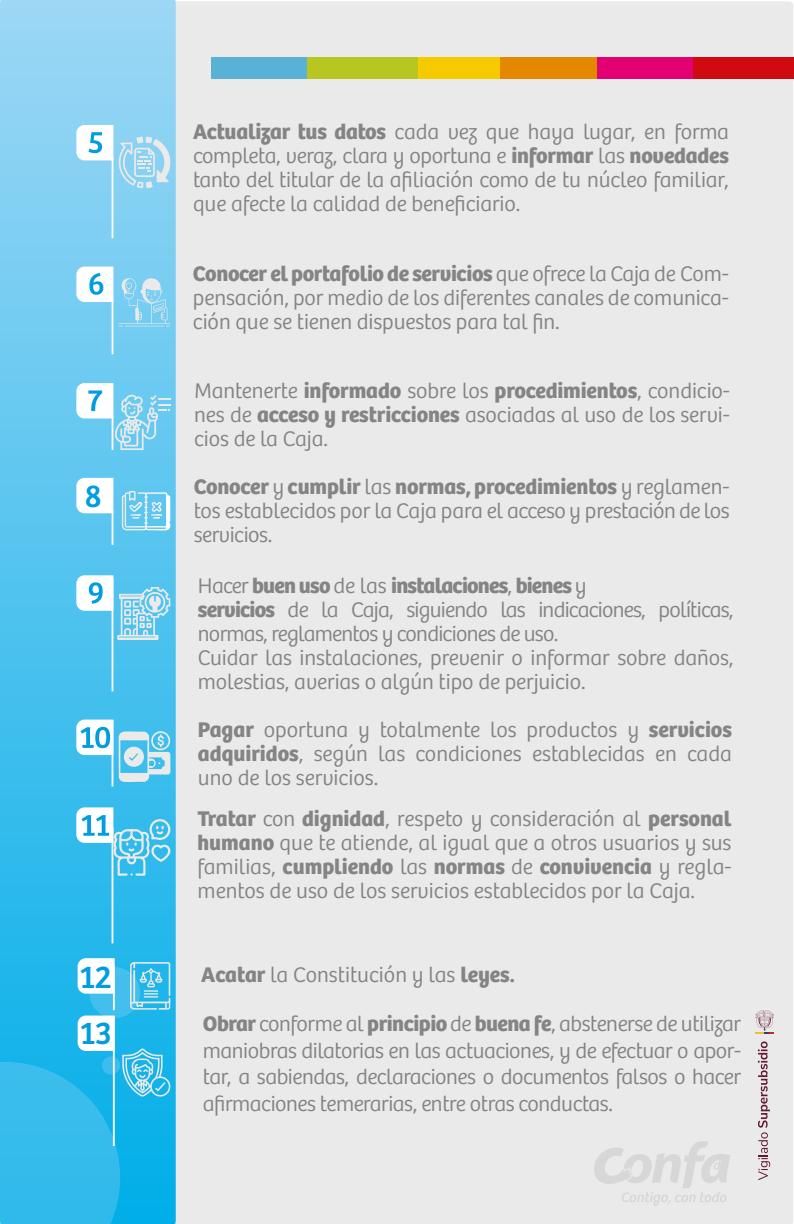
<style>
.page{position:relative;width:794px;height:1224px;background:#fff}
.page>*{position:absolute;margin:0;border:0;box-sizing:border-box;transform-origin:0 0}
.t1{font:32.8px "Bree";color:#009de1}
.t2{font:300 22px/24px "Bree";letter-spacing:-.005em;color:#848484;text-align:justify}
.t3{font:300 22px/24px "Bree";letter-spacing:-.025em;color:#848484}
.s1{font-weight:700}
</style>
<div class="page">
<div style="left:176px;top:1px;width:617px;height:1223px;background:#eaeaea"></div>
<svg style="left:0;top:0;width:176px;height:1224px"></svg>
<div style="left:211px;top:58px;width:96px;height:21px;background:#59b2d6"></div>
<div style="left:307px;top:58px;width:112px;height:21px;background:#b8c622"></div>
<div style="left:419px;top:58px;width:81px;height:21px;background:#f5cb00"></div>
<div style="left:500px;top:58px;width:97px;height:21px;background:#e48800"></div>
<div style="left:597px;top:58px;width:97px;height:21px;background:#e20072"></div>
<div style="left:694px;top:58px;width:100px;height:21px;background:#cf0a11"></div>
<hr style="left:112px;top:157px;width:1px;height:81px;background:#fff">
<hr style="left:112px;top:299px;width:1px;height:55px;background:#fff">
<hr style="left:112px;top:510px;width:1px;height:35px;background:#fff">
<svg style="left:76px;top:478px;width:37px;height:35px"></svg>
<hr style="left:112px;top:579px;width:1px;height:112px;background:#fff">
<hr style="left:112px;top:720px;width:1px;height:67px;background:#fff">
<svg style="left:76px;top:720px;width:36px;height:35px"></svg>
<svg style="left:758px;top:1041px;width:12px;height:139px"></svg>
<svg style="left:755px;top:1010px;width:19px;height:24px"></svg>
<svg style="left:594px;top:1141px;width:136px;height:65px"></svg>
<svg style="left:76px;top:807px;width:96px;height:136px"></svg>
<svg style="left:119px;top:730px;width:54px;height:52px"></svg>
<svg style="left:76px;top:575px;width:94px;height:65px"></svg>
<svg style="left:76px;top:267px;width:95px;height:60px"></svg>
<svg style="left:76px;top:125px;width:96px;height:63px"></svg>
<svg style="left:76px;top:383px;width:94px;height:67px"></svg>
<svg style="left:122px;top:491px;width:49px;height:40px"></svg>
<svg style="left:0;top:955px;width:173px;height:269px"></svg>
<p class="t2" style="left:193px;top:120px;width:537px"><span class="s1">Actualizar tus datos</span> cada vez que haya lugar, en forma completa, veraz, clara y oportuna e <span class="s1">informar</span> las <span class="s1">novedades </span>tanto del titular de la afiliación como de tu núcleo familiar, que afecte la calidad de beneficiario.</p>
<h1 class="t1" style="left:84px;top:477px;width:19px">8</h1>
<h1 class="t1" style="left:80px;top:957px;width:33px">12</h1>
<p class="t2" style="left:193px;top:262px;width:537px"><span class="s1">Conocer el portafolio de servicios</span> que ofrece la Caja de Com&shy;pensación, por medio de los diferentes canales de comunica&shy;ción que se tienen dispuestos para tal fin.</p>
<p class="t2" style="left:194px;top:379px;width:537px">Mantenerte <span class="s1">informado</span> sobre los <span class="s1">procedimientos</span>, condicio&shy;nes de <span class="s1">acceso y restricciones</span> asociadas al uso de los servi&shy;cios de la Caja.</p>
<p class="t2" style="left:194px;top:475px;width:537px"><span class="s1">Conocer</span> y <span class="s1">cumplir</span> las <span class="s1">normas, procedimientos</span> y reglamen&shy;tos establecidos por la Caja para el acceso y prestación de los servicios.</p>
<p class="t3" style="left:198px;top:574px;width:537px">Hacer <span class="s1">buen uso</span> de las <span class="s1">instalaciones</span>, <span class="s1">bienes</span> y<br><span class="s1">servicios</span> de la Caja, siguiendo las indicaciones, políticas, normas, reglamentos y condiciones de uso.<br>Cuidar las instalaciones, prevenir o informar sobre daños, molestias, averias o algún tipo de perjuicio.</p>
<p class="t2" style="left:198px;top:718px;width:536px"><span class="s1">Pagar</span> oportuna y totalmente los productos y <span class="s1">servicios adquiridos</span>, según las condiciones establecidas en cada uno de los servicios.</p>
<p class="t2" style="left:198px;top:807px;width:535px"><span class="s1">Tratar</span> con <span class="s1">dignidad</span>, respeto y consideración al <span class="s1">personal humano</span> que te atiende, al igual que a otros usuarios y sus familias, <span class="s1">cumpliendo</span> las <span class="s1">normas</span> de <span class="s1">convivencia</span> y regla&shy;mentos de uso de los servicios establecidos por la Caja.</p>
<p class="t2" style="left:201px;top:963px;width:315px"><span class="s1">Acatar</span> la Constitución y las <span class="s1">leyes.</span></p>
<h1 class="t1" style="left:80px;top:1014px;width:33px">13</h1>
<p class="t2" style="left:203px;top:1011px;width:540px;line-height:26.4px"><span class="s1">Obrar</span> conforme al <span class="s1">principio</span> de <span class="s1">buena fe</span>, abstenerse de utilizar maniobras dilatorias en las actuaciones, y de efectuar o apor&shy;tar, a sabiendas, declaraciones o documentos falsos o hacer afirmaciones temerarias, entre otras conductas.</p>
</div>
